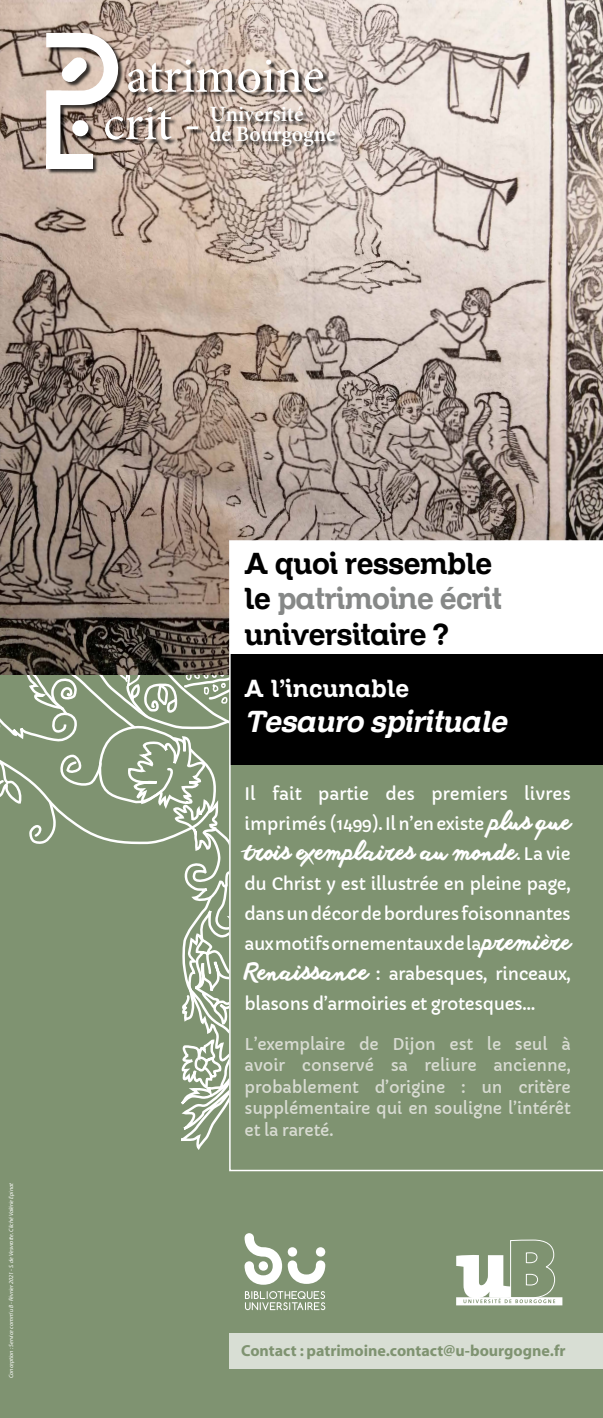
<style>
.page{position:relative;width:603px;height:1418px;background:#fff}
.page>*{position:absolute;margin:0;border:0;box-sizing:border-box;transform-origin:0 0}
.t1{font:50.45px/47.4px "Minion Pro";color:#fff}
.t2{font:29.45px/35.4px "Zil Semi Slab";color:#000}
.t3{font:italic 29.45px "Zil Semi Slab";color:#fff}
.t4{font:24px "Zil Semi Slab";letter-spacing:.03em;color:#fff}
.t5{font:22.5px "anothershabby";letter-spacing:-.01em;color:#fff}
.t6{font:600 21.85px/20.1px "Minion Pro";color:#fff}
.t7{font:17px/30px "Capriola";letter-spacing:-.02em;color:#fff;text-align:justify}
.t8{font:17px/30px "Capriola";color:#fff}
.t9{font:16px/21.5px "Capriola";letter-spacing:-.01em;color:#d8dbd2;text-align:justify}
.t10{font:700 16px "Myriad";color:#7f9371}
.t11{font:italic 6px "Myriad Pro";color:#fff}
.s1{color:#868887}
.s2{font-family:"anothershabby";font-size:22.5px}
.s3{font-family:"Capriola";font-size:17px}
</style>
<div class="page">
<div style="left:0;top:654px;width:602px;height:763px;background:#7f9371"></div>
<svg style="left:181px;top:937px;width:48px;height:213px"></svg>
<img style="left:0;top:0;width:602px;height:629px">
<svg style="left:229px;top:540px;width:373px;height:631px"></svg>
<svg style="left:456px;top:1239px;width:106px;height:66px"></svg>
<div style="left:228px;top:1333px;width:374px;height:35px;background:#d8ded4"></div>
<svg style="left:245px;top:1291px;width:80px;height:19px"></svg>
<svg style="left:244px;top:1233px;width:81px;height:51px"></svg>
<div style="left:47px;top:34px;width:294px;height:141px;background:#000;opacity:.75"></div>
<svg style="left:46px;top:33px;width:74px;height:136px"></svg>
<div style="left:72px;top:120px;width:16px;height:16px;background:#fff;border-radius:50%"></div>
<div style="left:46px;top:154px;width:46px;height:14px;background:#fff"></div>
<svg style="left:0;top:629px;width:239px;height:286px"></svg>
<h1 class="t1" style="left:103px;top:52px;width:223px;text-indent:23px">atrimoine crit -</h1>
<p class="t6" style="left:210px;top:104px;width:127px">Université<br>de Bourgogne</p>
<p class="t11" style="left:7px;top:1377px;width:196px;rotate:-90deg">Conception : Service comm’ uB - Février 2021 - S. de Vesvrotte. Cliché Valérie Epinat</p>
<h2 class="t2" style="left:244px;top:545px;width:258px">A quoi ressemble le <span class="s1">patrimoine écrit </span>universitaire ?</h2>
<h3 class="t4" style="left:244px;top:674px;width:166px">A l’incunable</h3>
<h2 class="t3" style="left:244px;top:704px;width:270px">Tesauro spirituale</h2>
<p class="t8" style="left:244px;top:779px;width:327px">Il fait partie des premiers livres imprimés (1499). Il n’en existe <span class="s2">plus que</span></p>
<h3 class="t5" style="left:244px;top:839px;width:327px">trois exemplaires au monde<span class="s3">. La vie</span></h3>
<p class="t7" style="left:244px;top:869px;width:327px">du Christ y est illustrée en pleine page, dans un décor de bordures foisonnantes aux motifs ornementaux de la <span class="s2">première Renaissance</span> : arabesques, rinceaux, blasons d’armoiries et grotesques…</p>
<p class="t9" style="left:244px;top:1033px;width:327px">L’exemplaire de Dijon est le seul à avoir conservé sa reliure ancienne, probablement d’origine : un critère supplémentaire qui en souligne l’intérêt et la rareté.</p>
<p class="t10" style="left:241px;top:1342px;width:326px">Contact : patrimoine.contact@u-bourgogne.fr</p>
</div>
